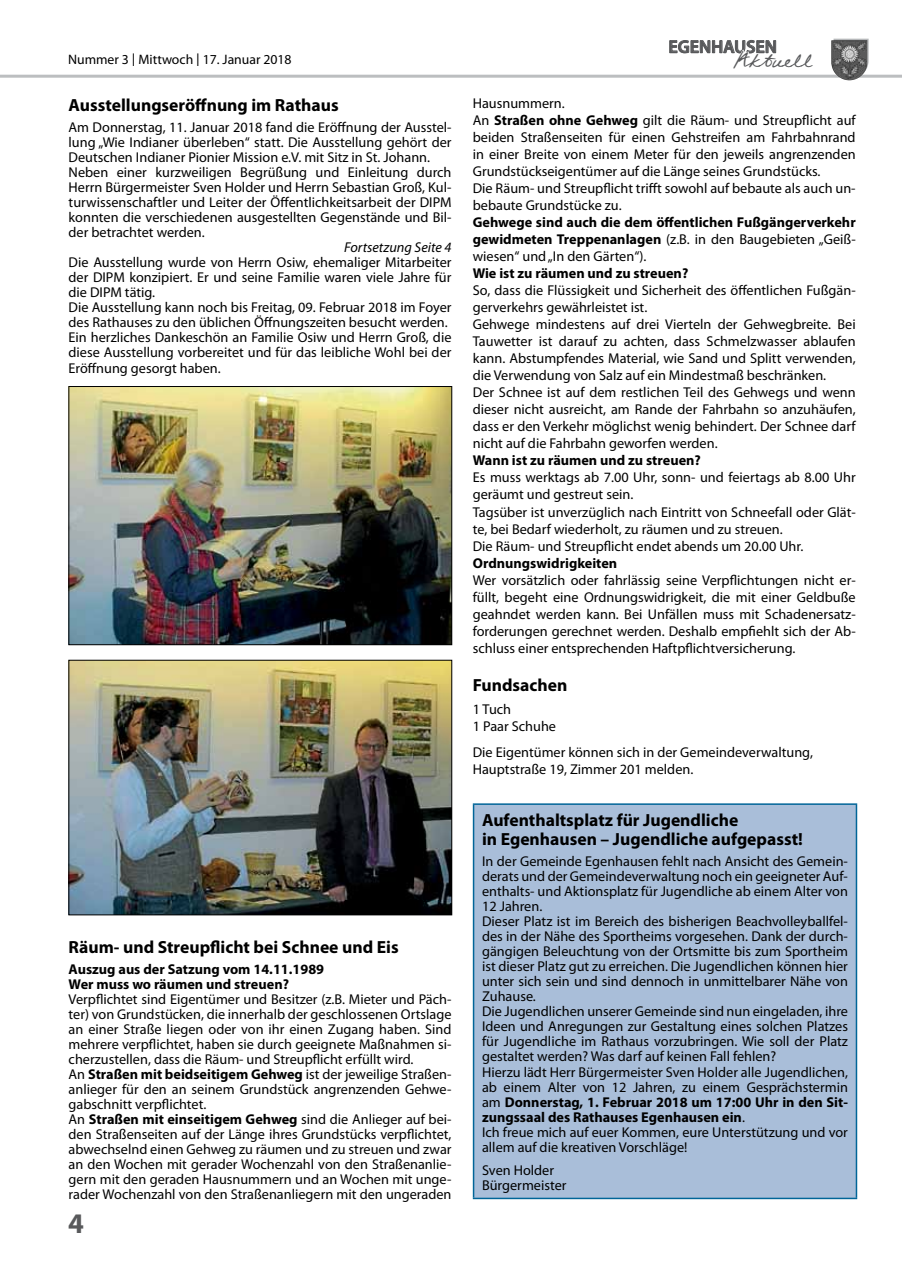
<style>
.page{position:relative;width:902px;height:1280px;background:#fff}
.page>*{position:absolute;margin:0;border:0;box-sizing:border-box;transform-origin:0 0}
.t1{font:700 28.5px "Myriad Pro";color:#58595b}
.t2{font:22.95px "Federico Handwriting";color:#58595b}
.t3{font:600 18px "Myriad Pro";color:#58595b}
.t4{font:700 17.55px/19.2px "Myriad Pro";color:#000}
.t5{font:14.25px/15px "Myriad Pro";color:#000}
.t6{font:700 14.25px/17px "Myriad Pro";color:#000}
.t7{font:italic 14.25px "Myriad Pro";color:#000}
.t8{font:13.65px "Myriad Pro";color:#000}
.s1{font-family:"Lucida Sans"}
.s2{font-weight:700}
.s3{font-weight:400}
</style>
<div class="page">
<hr style="left:0;top:75px;width:901px;height:3px;background:#bcbec0">
<svg style="left:669px;top:40px;width:108px;height:14px"></svg>
<svg style="left:833px;top:39px;width:35px;height:39px"></svg>
<img style="left:831px;top:40px;width:36px;height:40px">
<img style="left:71px;top:388px;width:379px;height:255px">
<div style="left:69px;top:386px;width:383px;height:259px;border:1px solid #000"></div>
<img style="left:71px;top:662px;width:379px;height:251px">
<div style="left:69px;top:660px;width:383px;height:255px;border:1px solid #000"></div>
<div style="left:473px;top:804px;width:383px;height:394px;background:#a9bed9"></div>
<hr style="left:473px;top:803px;width:384px;height:2px;background:#006598">
<hr style="left:473px;top:805px;width:1px;height:393px;background:#006598">
<hr style="left:855px;top:805px;width:2px;height:393px;background:#006598">
<hr style="left:473px;top:1198px;width:384px;height:1px;background:#006598">
<p class="t8" style="left:68px;top:51px;width:225px">Nummer 3 <span class="s1">|</span> Mittwoch <span class="s1">|</span> 17. Januar 2018</p>
<p class="t4" style="left:69px;top:95px;width:271px">Ausstellungseröffnung im Rathaus</p>
<p class="t5" style="left:69px;top:120px;width:384px">Am Donnerstag, 11. Januar 2018 fand die Eröffnung der Ausstel&shy;lung „Wie Indianer überleben“ statt. Die Ausstellung gehört der Deutschen Indianer Pionier Mission e.V. mit Sitz in St. Johann.<br>Neben einer kurzweiligen Begrüßung und Einleitung durch Herrn Bürgermeister Sven Holder und Herrn Sebastian Groß, Kul&shy;turwissenschaftler und Leiter der Öffentlichkeitsarbeit der DIPM konnten die verschiedenen ausgestellten Gegenstände und Bil&shy;der betrachtet werden.</p>
<p class="t7" style="left:344px;top:240px;width:109px">Fortsetzung Seite 4</p>
<p class="t5" style="left:69px;top:255px;width:384px">Die Ausstellung wurde von Herrn Osiw, ehemaliger Mitarbeiter der DIPM konzipiert. Er und seine Familie waren viele Jahre für die DIPM tätig.<br>Die Ausstellung kann noch bis Freitag, 09. Februar 2018 im Foyer des Rathauses zu den üblichen Öffnungszeiten besucht werden.<br>Ein herzliches Dankeschön an Familie Osiw und Herrn Groß, die diese Ausstellung vorbereitet und für das leibliche Wohl bei der Eröffnung gesorgt haben.</p>
<p class="t4" style="left:69px;top:936px;width:331px">Räum- und Streupflicht bei Schnee und Eis</p>
<p class="t6" style="left:69px;top:961px;width:257px;line-height:15px">Auszug aus der Satzung vom 14.11.1989<br>Wer muss wo räumen und streuen?</p>
<p class="t5" style="left:69px;top:991px;width:384px">Verpflichtet sind Eigentümer und Besitzer (z.B. Mieter und Päch&shy;ter) von Grundstücken, die innerhalb der geschlossenen Ortslage an einer Straße liegen oder von ihr einen Zugang haben. Sind mehrere verpflichtet, haben sie durch geeignete Maßnahmen si&shy;cherzustellen, dass die Räum- und Streupflicht erfüllt wird.<br>An <span class="s2">Straßen mit beidseitigem Gehweg</span> ist der jeweilige Straßen&shy;anlieger für den an seinem Grundstück angrenzenden Gehwe&shy;gabschnitt verpflichtet.<br>An <span class="s2">Straßen mit einseitigem Gehweg</span> sind die Anlieger auf bei&shy;den Straßenseiten auf der Länge ihres Grundstücks verpflichtet, abwechselnd einen Gehweg zu räumen und zu streuen und zwar an den Wochen mit gerader Wochenzahl von den Straßenanlie&shy;gern mit den geraden Hausnummern und an Wochen mit unge&shy;rader Wochenzahl von den Straßenanliegern mit den ungeraden</p>
<h1 class="t1" style="left:68px;top:1205px;width:17px">4</h1>
<p class="t3" style="left:668px;top:35px;width:110px">EGENHAUSEN</p>
<h2 class="t2" style="left:733px;top:46px;width:80px">Aktuell</h2>
<p class="t5" style="left:473px;top:95px;width:384px;line-height:17px">Hausnummern.<br>An <span class="s2">Straßen ohne Gehweg</span> gilt die Räum- und Streupflicht auf beiden Straßenseiten für einen Gehstreifen am Fahrbahnrand in einer Breite von einem Meter für den jeweils angrenzenden Grundstückseigentümer auf die Länge seines Grundstücks.<br>Die Räum- und Streupflicht trifft sowohl auf bebaute als auch un&shy;bebaute Grundstücke zu.</p>
<p class="t6" style="left:473px;top:214px;width:384px;text-align:justify">Gehwege sind auch die dem öffentlichen Fußgängerverkehr gewidmeten Treppenanlagen <span class="s3">(z.B. in den Baugebieten „Geiß&shy;wiesen“ und „In den Gärten“).</span></p>
<p class="t6" style="left:473px;top:265px;width:217px">Wie ist zu räumen und zu streuen?</p>
<p class="t5" style="left:473px;top:282px;width:384px;line-height:17px">So, dass die Flüssigkeit und Sicherheit des öffentlichen Fußgän&shy;gerverkehrs gewährleistet ist.<br>Gehwege mindestens auf drei Vierteln der Gehwegbreite. Bei Tauwetter ist darauf zu achten, dass Schmelzwasser ablaufen kann. Abstumpfendes Material, wie Sand und Splitt verwenden, die Verwendung von Salz auf ein Mindestmaß beschränken.<br>Der Schnee ist auf dem restlichen Teil des Gehwegs und wenn dieser nicht ausreicht, am Rande der Fahrbahn so anzuhäufen, dass er den Verkehr möglichst wenig behindert. Der Schnee darf nicht auf die Fahrbahn geworfen werden.</p>
<p class="t6" style="left:473px;top:452px;width:229px">Wann ist zu räumen und zu streuen?</p>
<p class="t5" style="left:473px;top:469px;width:384px;line-height:17px">Es muss werktags ab 7.00 Uhr, sonn- und feiertags ab 8.00 Uhr geräumt und gestreut sein.<br>Tagsüber ist unverzüglich nach Eintritt von Schneefall oder Glät&shy;te, bei Bedarf wiederholt, zu räumen und zu streuen.<br>Die Räum- und Streupflicht endet abends um 20.00 Uhr.</p>
<p class="t6" style="left:473px;top:554px;width:146px">Ordnungswidrigkeiten</p>
<p class="t5" style="left:473px;top:571px;width:384px;line-height:17px;text-align:justify">Wer vorsätzlich oder fahrlässig seine Verpflichtungen nicht er&shy;füllt, begeht eine Ordnungswidrigkeit, die mit einer Geldbuße geahndet werden kann. Bei Unfällen muss mit Schadenersatz&shy;forderungen gerechnet werden. Deshalb empfiehlt sich der Ab&shy;schluss einer entsprechenden Haftpflichtversicherung.</p>
<p class="t4" style="left:473px;top:675px;width:96px">Fundsachen</p>
<p class="t5" style="left:473px;top:701px;width:85px;line-height:17px">1 Tuch<br>1 Paar Schuhe</p>
<p class="t5" style="left:473px;top:743px;width:341px;line-height:17px">Die Eigentümer können sich in der Gemeindeverwaltung,<br>Hauptstraße 19, Zimmer 201 melden.</p>
<p class="t4" style="left:482px;top:810px;width:322px">Aufenthaltsplatz für Jugendliche<br>in Egenhausen – Jugendliche aufgepasst!</p>
<p class="t5" style="left:482px;top:854px;width:367px">In der Gemeinde Egenhausen fehlt nach Ansicht des Gemein&shy;derats und der Gemeindeverwaltung noch ein geeigneter Auf&shy;enthalts- und Aktionsplatz für Jugendliche ab einem Alter von 12 Jahren.<br>Dieser Platz ist im Bereich des bisherigen Beachvolleyballfel&shy;des in der Nähe des Sportheims vorgesehen. Dank der durch&shy;gängigen Beleuchtung von der Ortsmitte bis zum Sportheim ist dieser Platz gut zu erreichen. Die Jugendlichen können hier unter sich sein und sind dennoch in unmittelbarer Nähe von Zuhause.<br>Die Jugendlichen unserer Gemeinde sind nun eingeladen, ihre Ideen und Anregungen zur Gestaltung eines solchen Platzes für Jugendliche im Rathaus vorzubringen. Wie soll der Platz gestaltet werden? Was darf auf keinen Fall fehlen?<br>Hierzu lädt Herr Bürgermeister Sven Holder alle Jugendlichen, ab einem Alter von 12 Jahren, zu einem Gesprächstermin am <span class="s2">Donnerstag, 1. Februar 2018 um 17:00 Uhr in den Sit&shy;zungssaal des Rathauses Egenhausen ein</span>.<br>Ich freue mich auf euer Kommen, eure Unterstützung und vor allem auf die kreativen Vorschläge!</p>
<p class="t5" style="left:482px;top:1162px;width:86px">Sven Holder<br>Bürgermeister</p>
</div>
